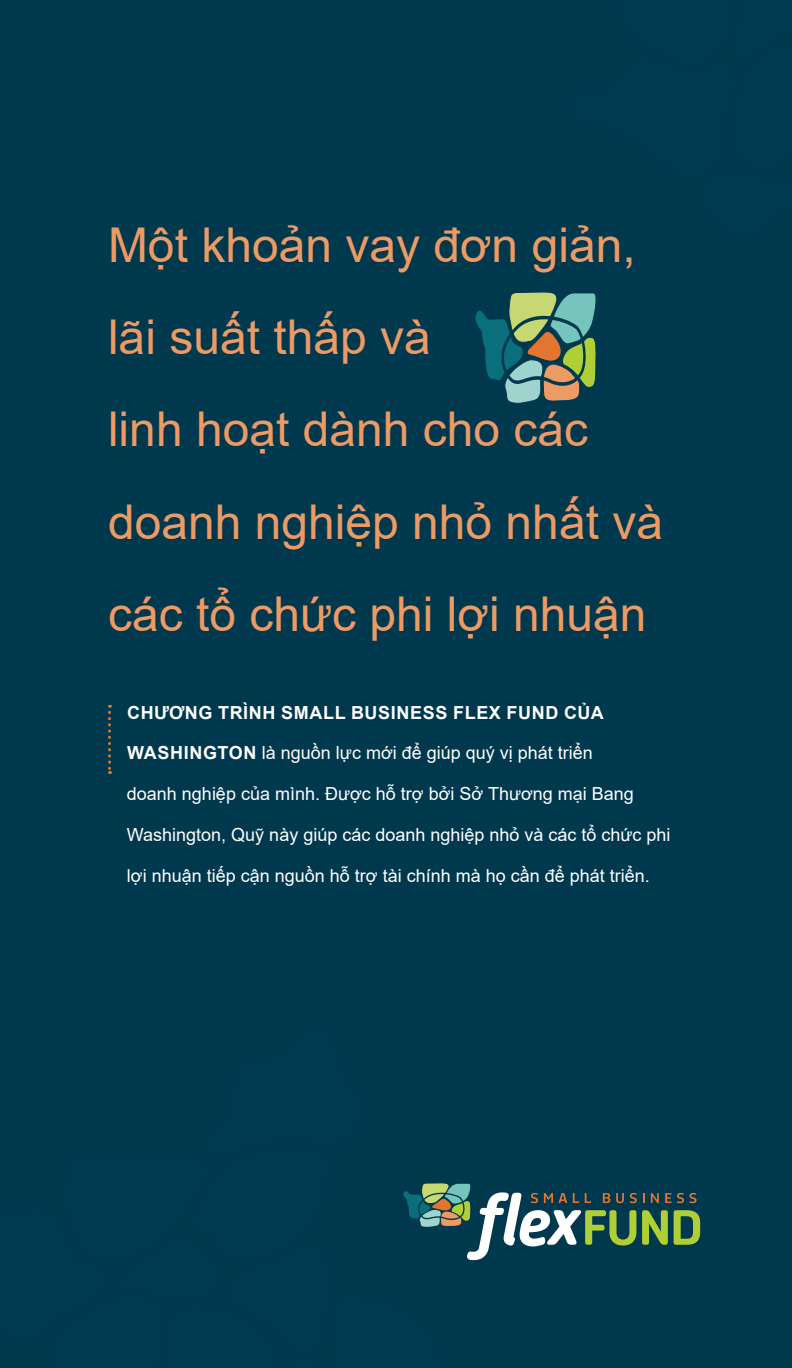
<style>
.page{position:relative;width:792px;height:1368px;background:#00384e}
.page>*{position:absolute;margin:0;border:0;box-sizing:border-box;transform-origin:0 0}
.t1{font:48px/92.4px "Arial";color:#ed9a65}
.t2{font:18px "Arial";color:#fff}
.t3{font:700 18px "Arial";letter-spacing:.035em;color:#fff}
.s1{font-weight:700}
</style>
<div class="page">
<svg style="left:475px;top:292px;width:121px;height:111px"></svg>
<svg style="left:108px;top:705px;width:3px;height:69px"></svg>
<svg style="left:403px;top:1183px;width:297px;height:78px"></svg>
<h1 class="t1" style="left:108px;top:198px;width:557px">Một khoản vay đơn giản, lãi suất thấp và<br>linh hoạt dành cho các doanh nghiệp nhỏ nhất và các tổ chức phi lợi nhuận</h1>
<p class="t3" style="left:127px;top:700px;width:478px">CHƯƠNG TRÌNH SMALL BUSINESS FLEX FUND CỦA</p>
<p class="t2" style="left:127px;top:741px;width:467px"><span class="s1">WASHINGTON</span> là nguồn lực mới để giúp quý vị phát triển</p>
<p class="t2" style="left:127px;top:782px;width:509px">doanh nghiệp của mình. Được hỗ trợ bởi Sở Thương mại Bang</p>
<p class="t2" style="left:127px;top:822px;width:545px">Washington, Quỹ này giúp các doanh nghiệp nhỏ và các tổ chức phi</p>
<p class="t2" style="left:127px;top:863px;width:524px">lợi nhuận tiếp cận nguồn hỗ trợ tài chính mà họ cần để phát triển.</p>
</div>
